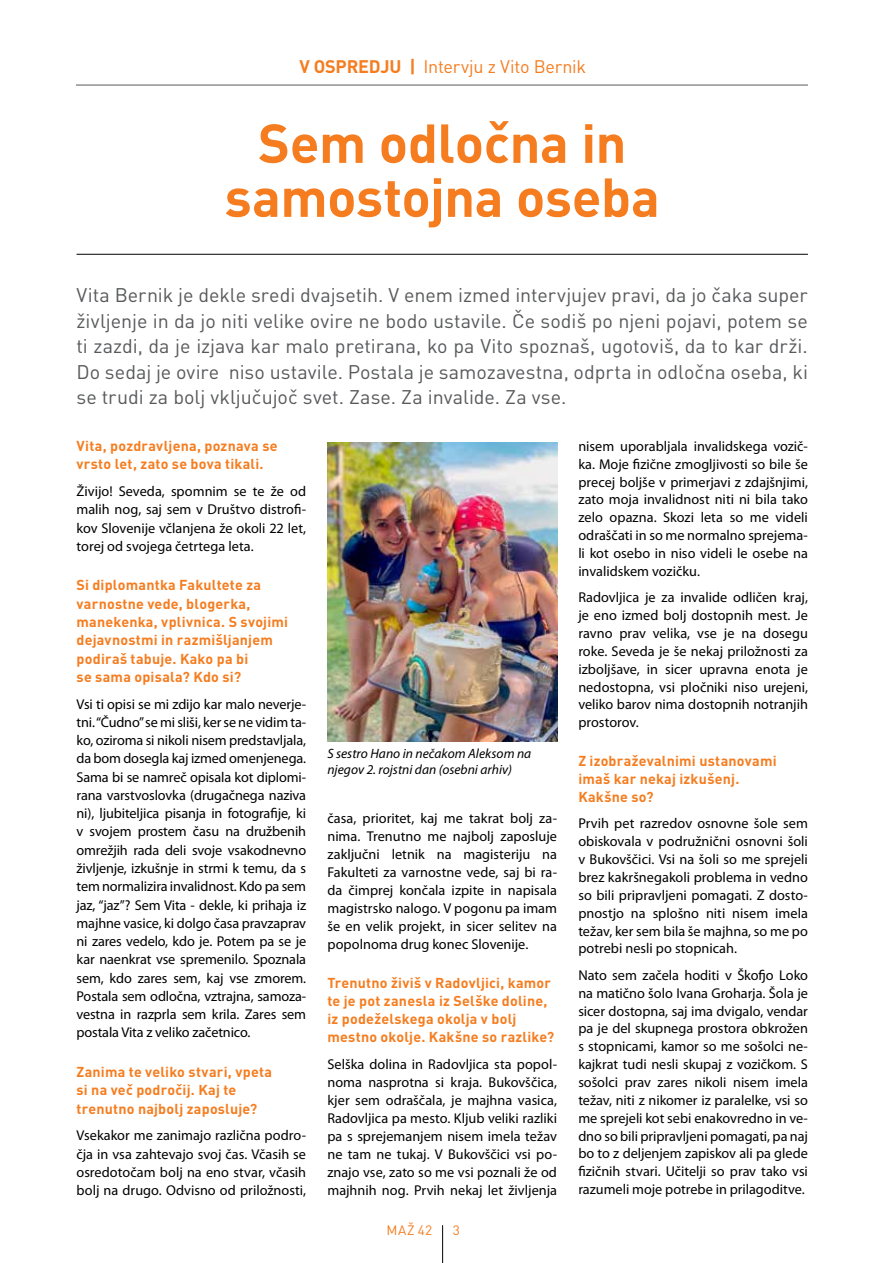
<style>
.page{position:relative;width:893px;height:1263px;background:#fff}
.page>*{position:absolute;margin:0;border:0;box-sizing:border-box;transform-origin:0 0}
.t1{font:700 54px/54px "DIN Pro";letter-spacing:-.01em;color:#f57d20;text-align:center}
.t2{font:19.5px/25.5px "DIN Pro";letter-spacing:.005em;color:#58595b;text-align:justify}
.t3{font:18px "DIN Pro";letter-spacing:-.015em;color:#f57d20}
.t4{font:14.25px/17.9px "Myriad Pro";color:#000;text-align:justify}
.t5{font:700 14.25px/18.3px "DIN Pro";letter-spacing:.015em;color:#f57d20}
.t6{font:italic 13.5px/16.5px "Myriad Pro";color:#000}
.t7{font:13.5px "DIN Pro";color:#f57d20}
.s1{font-weight:700}
</style>
<div class="page">
<hr style="left:76px;top:85px;width:732px;height:1px;background:#58595b">
<hr style="left:442px;top:1225px;width:1px;height:38px;background:#000">
<hr style="left:77px;top:254px;width:731px;height:1px;background:#000">
<img style="left:327px;top:442px;width:230px;height:299px">
<p class="t3" style="left:300px;top:54px;width:288px"><span class="s1">V OSPREDJU |</span> Intervju z Vito Bernik</p>
<h1 class="t1" style="left:225px;top:114px;width:437px">Sem odločna in samostojna oseba</h1>
<p class="t2" style="left:77px;top:282px;width:733px">Vita Bernik je dekle sredi dvajsetih. V enem izmed intervjujev pravi, da jo čaka super življenje in da jo niti velike ovire ne bodo ustavile. Če sodiš po njeni pojavi, potem se ti zazdi, da je izjava kar malo pretirana, ko pa Vito spoznaš, ugotoviš, da to kar drži.<br>Do sedaj je ovire niso ustavile. Postala je samozavestna, odprta in odločna oseba, ki se trudi za bolj vključujoč svet. Zase. Za invalide. Za vse.</p>
<p class="t5" style="left:77px;top:436px;width:203px">Vita, pozdravljena, poznava se vrsto let, zato se bova tikali.</p>
<p class="t4" style="left:77px;top:482px;width:231px;line-height:18.3px">Živijo! Seveda, spomnim se te že od malih nog, saj sem v Društvo distrofi&shy;kov Slovenije včlanjena že okoli 22 let, torej od svojega četrtega leta.</p>
<p class="t5" style="left:77px;top:575px;width:213px">Si diplomantka Fakultete za varnostne vede, blogerka, manekenka, vplivnica. S svojimi dejavnostmi in razmišljanjem podiraš tabuje. Kako pa bi<br>se sama opisala? Kdo si?</p>
<p class="t4" style="left:77px;top:694px;width:231px;line-height:18.3px">Vsi ti opisi se mi zdijo kar malo neverje&shy;tni. “Čudno” se mi sliši, ker se ne vidim ta&shy;ko, oziroma si nikoli nisem predstavljala, da bom dosegla kaj izmed omenjenega.<br>Sama bi se namreč opisala kot diplomi&shy;rana varstvoslovka (drugačnega naziva ni), ljubiteljica pisanja in fotografije, ki v svojem prostem času na družbenih omrežjih rada deli svoje vsakodnevno življenje, izkušnje in strmi k temu, da s tem normalizira invalidnost. Kdo pa sem jaz, “jaz”? Sem Vita - dekle, ki prihaja iz majhne vasice, ki dolgo časa pravzaprav ni zares vedelo, kdo je. Potem pa se je kar naenkrat vse spremenilo. Spoznala sem, kdo zares sem, kaj vse zmorem.<br>Postala sem odločna, vztrajna, samoza&shy;vestna in razprla sem krila. Zares sem postala Vita z veliko začetnico.</p>
<p class="t5" style="left:77px;top:1062px;width:197px">Zanima te veliko stvari, vpeta si na več področij. Kaj te trenutno najbolj zaposluje?</p>
<p class="t4" style="left:77px;top:1126px;width:231px;line-height:18.3px">Vsekakor me zanimajo različna podro&shy;čja in vsa zahtevajo svoj čas. Včasih se osredotočam bolj na eno stvar, včasih bolj na drugo. Odvisno od priložnosti,</p>
<p class="t6" style="left:327px;top:745px;width:205px">S sestro Hano in nečakom Aleksom na njegov 2. rojstni dan (osebni arhiv)</p>
<p class="t4" style="left:327px;top:809px;width:231px">časa, prioritet, kaj me takrat bolj za&shy;nima. Trenutno me najbolj zaposluje zaključni letnik na magisteriju na Fakulteti za varnostne vede, saj bi ra&shy;da čimprej končala izpite in napisala magistrsko nalogo. V pogonu pa imam še en velik projekt, in sicer selitev na popolnoma drug konec Slovenije.</p>
<p class="t5" style="left:327px;top:973px;width:228px">Trenutno živiš v Radovljici, kamor te je pot zanesla iz Selške doline, iz podeželskega okolja v bolj mestno okolje. Kakšne so razlike?</p>
<p class="t4" style="left:327px;top:1055px;width:231px">Selška dolina in Radovljica sta popol&shy;noma nasprotna si kraja. Bukovščica, kjer sem odraščala, je majhna vasica, Radovljica pa mesto. Kljub veliki razliki pa s sprejemanjem nisem imela težav ne tam ne tukaj. V Bukovščici vsi po&shy;znajo vse, zato so me vsi poznali že od majhnih nog. Prvih nekaj let življenja</p>
<p class="t7" style="left:387px;top:1221px;width:47px">MAŽ 42</p>
<p class="t7" style="left:453px;top:1221px;width:9px">3</p>
<p class="t4" style="left:578px;top:437px;width:231px">nisem uporabljala invalidskega vozič&shy;ka. Moje fizične zmogljivosti so bile še precej boljše v primerjavi z zdajšnjimi, zato moja invalidnost niti ni bila tako zelo opazna. Skozi leta so me videli odraščati in so me normalno sprejema&shy;li kot osebo in niso videli le osebe na invalidskem vozičku.</p>
<p class="t4" style="left:578px;top:588px;width:231px">Radovljica je za invalide odličen kraj, je eno izmed bolj dostopnih mest. Je ravno prav velika, vse je na dosegu roke. Seveda je še nekaj priložnosti za izboljšave, in sicer upravna enota je nedostopna, vsi pločniki niso urejeni, veliko barov nima dostopnih notranjih prostorov.</p>
<p class="t5" style="left:578px;top:752px;width:200px;line-height:17.9px">Z izobraževalnimi ustanovami imaš kar nekaj izkušenj.<br>Kakšne so?</p>
<p class="t4" style="left:578px;top:814px;width:231px">Prvih pet razredov osnovne šole sem obiskovala v podružnični osnovni šoli v Bukovščici. Vsi na šoli so me sprejeli brez kakršnegakoli problema in vedno so bili pripravljeni pomagati. Z dosto&shy;pnostjo na splošno niti nisem imela težav, ker sem bila še majhna, so me po potrebi nesli po stopnicah.</p>
<p class="t4" style="left:578px;top:966px;width:231px">Nato sem začela hoditi v Škofjo Loko na matično šolo Ivana Groharja. Šola je sicer dostopna, saj ima dvigalo, vendar pa je del skupnega prostora obkrožen s stopnicami, kamor so me sošolci ne&shy;kajkrat tudi nesli skupaj z vozičkom. S sošolci prav zares nikoli nisem imela težav, niti z nikomer iz paralelke, vsi so me sprejeli kot sebi enakovredno in ve&shy;dno so bili pripravljeni pomagati, pa naj bo to z deljenjem zapiskov ali pa glede fizičnih stvari. Učitelji so prav tako vsi razumeli moje potrebe in prilagoditve.</p>
</div>
